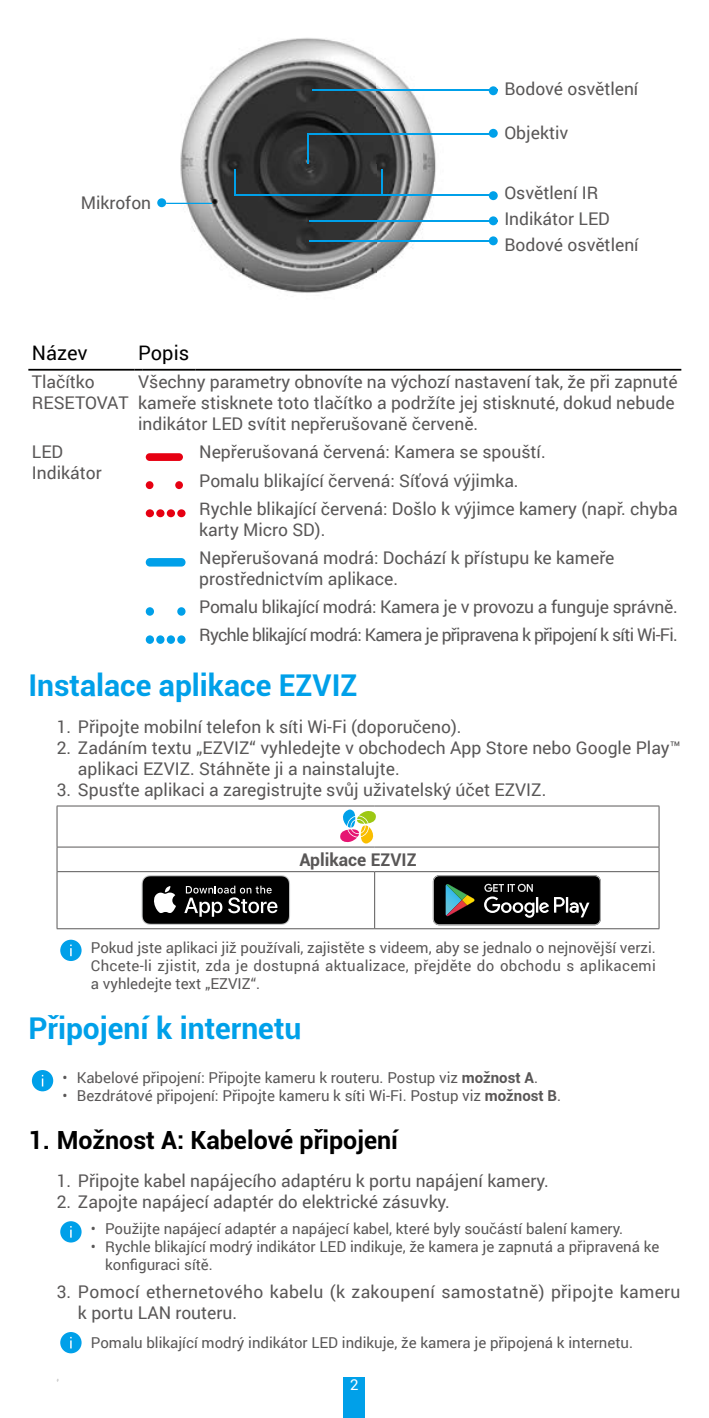
<style>
.page{position:relative;width:709px;height:1418px;background:#fff}
.page>*{position:absolute;margin:0;border:0;box-sizing:border-box;transform-origin:0 0}
.t1{font:700 30px "Roboto";color:#00a0e9}
.t2{font:700 25px "Roboto";color:#000}
.t3{font:20px "Roboto";color:#000}
.t4{font:17.5px/21px "Roboto";color:#595757}
.t5{font:17.5px/28.2px "Roboto";letter-spacing:-.02em;color:#595757}
.t6{font:17.5px/21px "Roboto";letter-spacing:.02em;color:#595757}
.t7{font:700 17.5px "Roboto";color:#595757}
.t8{font:15px/18px "Roboto";color:#595757;text-align:justify}
.t9{font:15px "Roboto";color:#fff}
.s1{font-weight:700}
</style>
<div class="page">
<div style="left:344px;top:1376px;width:21px;height:41px;background:#00a0e9"></div>
<img style="left:172px;top:38px;width:272px;height:255px">
<div style="left:489px;top:129px;width:9px;height:9px;background:#00a0e9;border-radius:50%"></div>
<hr style="left:234px;top:194px;width:261px;height:1px;background:#00a0e9">
<svg style="left:234px;top:169px;width:1px;height:25px"></svg>
<svg style="left:381px;top:169px;width:1px;height:25px"></svg>
<hr style="left:307px;top:133px;width:186px;height:2px;background:#00a0e9">
<hr style="left:312px;top:90px;width:186px;height:1px;background:#00a0e9">
<hr style="left:309px;top:240px;width:183px;height:2px;background:#00a0e9">
<hr style="left:307px;top:135px;width:2px;height:28px;background:#00a0e9">
<hr style="left:309px;top:220px;width:189px;height:1px;background:#00a0e9">
<div style="left:489px;top:216px;width:9px;height:9px;background:#00a0e9;border-radius:50%"></div>
<div style="left:489px;top:191px;width:9px;height:9px;background:#00a0e9;border-radius:50%"></div>
<div style="left:489px;top:86px;width:9px;height:9px;background:#00a0e9;border-radius:50%"></div>
<div style="left:489px;top:236px;width:9px;height:9px;background:#00a0e9;border-radius:50%"></div>
<hr style="left:166px;top:203px;width:46px;height:1px;background:#00a0e9">
<div style="left:157px;top:198px;width:9px;height:9px;background:#00a0e9;border-radius:50%"></div>
<hr style="left:28px;top:369px;width:107px;height:1px;background:#000">
<hr style="left:142px;top:369px;width:54px;height:1px;background:#000">
<hr style="left:196px;top:369px;width:485px;height:1px;background:#000">
<div style="left:146px;top:453px;width:37px;height:8px;background:#e60012;border-radius:4px"></div>
<div style="left:146px;top:481px;width:7px;height:8px;background:#e60012;border-radius:50%"></div>
<div style="left:175px;top:481px;width:8px;height:8px;background:#e60012;border-radius:50%"></div>
<div style="left:146px;top:509px;width:8px;height:8px;background:#e60012;border-radius:50%"></div>
<div style="left:177px;top:509px;width:8px;height:8px;background:#e60012;border-radius:50%"></div>
<div style="left:156px;top:509px;width:8px;height:8px;background:#e60012;border-radius:50%"></div>
<div style="left:167px;top:509px;width:8px;height:8px;background:#e60012;border-radius:50%"></div>
<div style="left:146px;top:558px;width:39px;height:8px;background:#00a0e9;border-radius:4px"></div>
<div style="left:146px;top:607px;width:8px;height:8px;background:#00a0e9;border-radius:50%"></div>
<div style="left:177px;top:607px;width:8px;height:8px;background:#00a0e9;border-radius:50%"></div>
<div style="left:146px;top:635px;width:8px;height:9px;background:#00a0e9;border-radius:50%"></div>
<div style="left:177px;top:635px;width:8px;height:9px;background:#00a0e9;border-radius:50%"></div>
<div style="left:156px;top:635px;width:8px;height:9px;background:#00a0e9;border-radius:50%"></div>
<div style="left:167px;top:635px;width:8px;height:9px;background:#00a0e9;border-radius:50%"></div>
<hr style="left:57px;top:846px;width:317px;height:1px;background:#595757">
<hr style="left:374px;top:846px;width:285px;height:1px;background:#595757">
<hr style="left:57px;top:871px;width:317px;height:1px;background:#595757">
<hr style="left:374px;top:871px;width:284px;height:1px;background:#595757">
<hr style="left:374px;top:872px;width:1px;height:56px;background:#595757">
<hr style="left:658px;top:806px;width:1px;height:40px;background:#595757">
<svg style="left:658px;top:847px;width:1px;height:24px"></svg>
<hr style="left:57px;top:805px;width:317px;height:1px;background:#595757">
<hr style="left:57px;top:806px;width:1px;height:40px;background:#595757">
<hr style="left:374px;top:805px;width:285px;height:1px;background:#595757">
<svg style="left:57px;top:847px;width:1px;height:24px"></svg>
<hr style="left:57px;top:871px;width:1px;height:57px;background:#595757">
<hr style="left:658px;top:871px;width:1px;height:57px;background:#595757">
<hr style="left:57px;top:928px;width:317px;height:1px;background:#595757">
<hr style="left:374px;top:928px;width:285px;height:1px;background:#595757">
<svg style="left:340px;top:809px;width:36px;height:34px"></svg>
<svg style="left:142px;top:875px;width:148px;height:49px;background:#313131"></svg>
<svg style="left:433px;top:875px;width:168px;height:50px;background:#282b29"></svg>
<div style="left:60px;top:939px;width:22px;height:22px;background:#00a0e9;border-radius:50%"></div>
<svg style="left:70px;top:944px;width:2px;height:12px"></svg>
<div style="left:32px;top:1070px;width:21px;height:21px;background:#00a0e9;border-radius:50%"></div>
<div style="left:60px;top:1221px;width:22px;height:21px;background:#00a0e9;border-radius:50%"></div>
<svg style="left:70px;top:1226px;width:2px;height:11px"></svg>
<div style="left:60px;top:1331px;width:22px;height:22px;background:#00a0e9;border-radius:50%"></div>
<svg style="left:70px;top:1336px;width:2px;height:12px"></svg>
<p class="t4" style="left:504px;top:78px;width:135px">Bodové osvětlení</p>
<p class="t4" style="left:81px;top:191px;width:72px">Mikrofon</p>
<p class="t4" style="left:504px;top:121px;width:65px">Objektiv</p>
<p class="t4" style="left:504px;top:181px;width:95px">Osvětlení IR</p>
<p class="t4" style="left:504px;top:234px;width:136px">Bodové osvětlení</p>
<p class="t4" style="left:504px;top:207px;width:107px">Indikátor LED</p>
<p class="t3" style="left:32px;top:338px;width:57px">Název</p>
<p class="t3" style="left:138px;top:338px;width:52px">Popis</p>
<p class="t4" style="left:32px;top:371px;width:98px">Tlačítko<br>RESETOVAT</p>
<p class="t4" style="left:138px;top:371px;width:541px">Všechny parametry obnovíte na výchozí nastavení tak, že při zapnuté kameře stisknete toto tlačítko a podržíte jej stisknuté, dokud nebude indikátor LED svítit nepřerušovaně červeně.</p>
<p class="t4" style="left:32px;top:441px;width:71px">LED<br>Indikátor</p>
<p class="t4" style="left:199px;top:437px;width:480px;line-height:28.2px">Nepřerušovaná červená: Kamera se spouští.<br>Pomalu blikající červená: Síťová výjimka.<br>Rychle blikající červená: Došlo k výjimce kamery (např. chyba</p>
<p class="t4" style="left:199px;top:514px;width:417px;line-height:28.2px">karty Micro SD).<br>Nepřerušovaná modrá: Dochází k přístupu ke kameře</p>
<p class="t5" style="left:199px;top:564px;width:480px">prostřednictvím aplikace.<br>Pomalu blikající modrá: Kamera je v provozu a funguje správně.<br>Rychle blikající modrá: Kamera je připravena k připojení k síti Wi-Fi.</p>
<h1 class="t1" style="left:28px;top:664px;width:331px">Instalace aplikace EZVIZ</h1>
<p class="t4" style="left:57px;top:715px;width:406px">1. Připojte mobilní telefon k síti Wi-Fi (doporučeno).</p>
<p class="t4" style="left:78px;top:736px;width:604px;text-indent:-21px">2. Zadáním textu „EZVIZ“ vyhledejte v obchodech App Store nebo Google Play™ aplikaci EZVIZ. Stáhněte ji a nainstalujte.</p>
<p class="t4" style="left:57px;top:778px;width:491px">3. Spusťte aplikaci a zaregistrujte svůj uživatelský účet EZVIZ.</p>
<p class="t7" style="left:299px;top:847px;width:119px">Aplikace EZVIZ</p>
<p class="t8" style="left:91px;top:937px;width:566px">Pokud jste aplikaci již používali, zajistěte s videem, aby se jednalo o nejnovější verzi.<br>Chcete-li zjistit, zda je dostupná aktualizace, přejděte do obchodu s aplikacemi a vyhledejte text „EZVIZ“.</p>
<h1 class="t1" style="left:28px;top:1007px;width:274px">Připojení k internetu</h1>
<p class="t8" style="left:63px;top:1067px;width:477px">• Kabelové připojení: Připojte kameru k routeru. Postup viz <span class="s1">možnost A</span>.</p>
<p class="t8" style="left:63px;top:1085px;width:500px">• Bezdrátové připojení: Připojte kameru k síti Wi-Fi. Postup viz <span class="s1">možnost B</span>.</p>
<h2 class="t2" style="left:28px;top:1122px;width:371px">1. Možnost A: Kabelové připojení</h2>
<p class="t4" style="left:57px;top:1169px;width:493px">1. Připojte kabel napájecího adaptéru k portu napájení kamery.</p>
<p class="t4" style="left:57px;top:1190px;width:394px">2. Zapojte napájecí adaptér do elektrické zásuvky.</p>
<p class="t8" style="left:91px;top:1219px;width:534px">• Použijte napájecí adaptér a napájecí kabel, které byly součástí balení kamery.</p>
<p class="t8" style="left:105px;top:1237px;width:555px;text-indent:-14px">• Rychle blikající modrý indikátor LED indikuje, že kamera je zapnutá a připravená ke konfiguraci sítě.</p>
<p class="t6" style="left:78px;top:1280px;width:604px;text-indent:-21px">3. Pomocí ethernetového kabelu (k zakoupení samostatně) připojte kameru k portu LAN routeru.</p>
<p class="t8" style="left:91px;top:1332px;width:543px">Pomalu blikající modrý indikátor LED indikuje, že kamera je připojená k internetu.</p>
<p class="t9" style="left:350px;top:1373px;width:10px">2</p>
</div>
